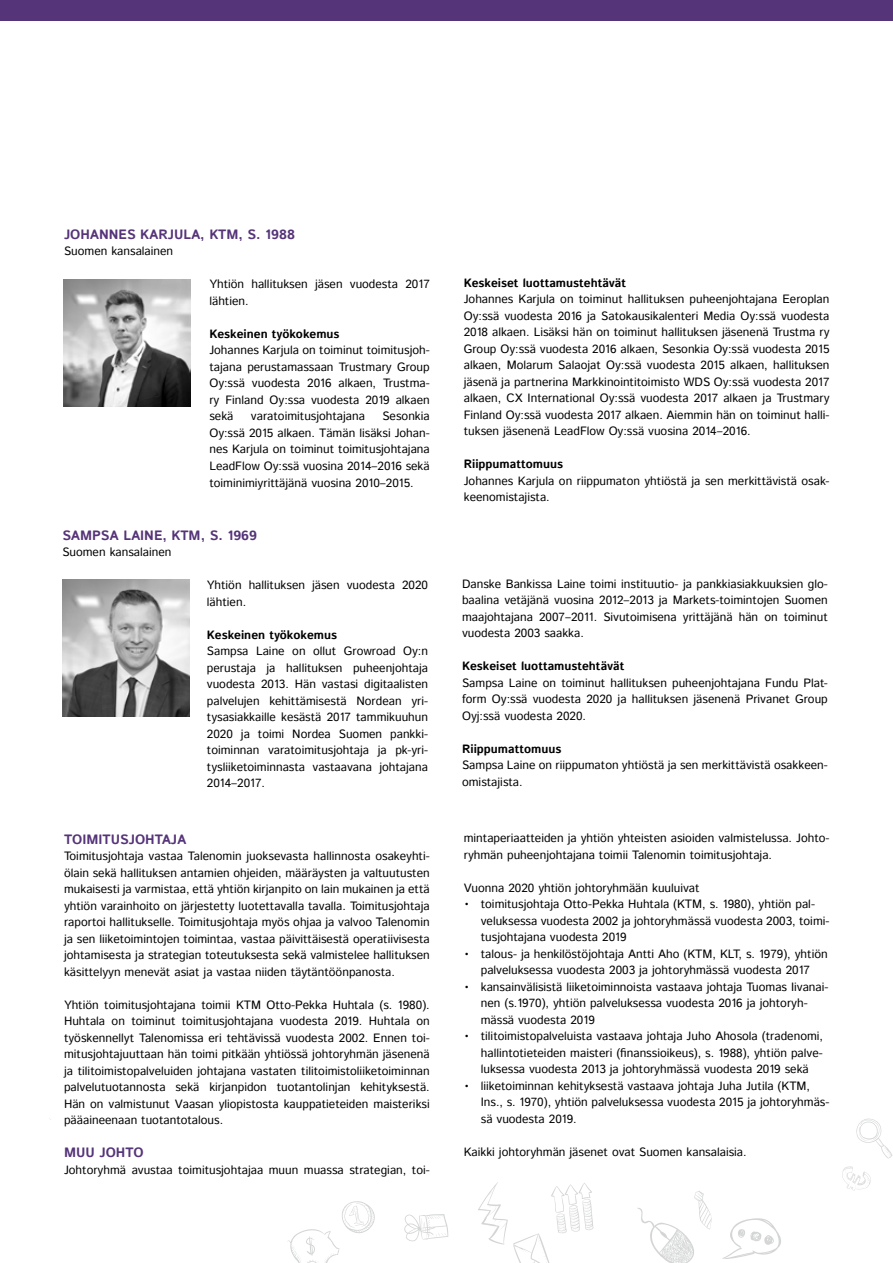
<style>
.page{position:relative;width:893px;height:1263px;background:#fff}
.page>*{position:absolute;margin:0;border:0;box-sizing:border-box;transform-origin:0 0}
.t1{font:700 13.5px "Istok Web";color:#553479}
.t2{font:12px/16.5px "Istok Web";color:#000;text-align:justify}
.t3{font:700 12px "Istok Web";color:#000}
</style>
<div class="page">
<svg style="left:842px;top:1166px;width:29px;height:25px"></svg>
<svg style="left:287px;top:1201px;width:88px;height:62px"></svg>
<svg style="left:722px;top:1218px;width:59px;height:41px"></svg>
<svg style="left:478px;top:1182px;width:116px;height:81px"></svg>
<svg style="left:856px;top:1118px;width:36px;height:40px"></svg>
<svg style="left:404px;top:1214px;width:44px;height:27px"></svg>
<svg style="left:637px;top:1191px;width:75px;height:72px"></svg>
<img style="left:62px;top:580px;width:128px;height:137px">
<div style="left:0;top:0;width:893px;height:20px;background:#553479"></div>
<img style="left:63px;top:279px;width:127px;height:127px">
<p class="t1" style="left:64px;top:225px;width:232px">JOHANNES KARJULA, KTM, S. 1988</p>
<p class="t2" style="left:64px;top:244px;width:111px">Suomen kansalainen</p>
<p class="t2" style="left:209px;top:277px;width:222px">Yhtiön hallituksen jäsen vuodesta 2017 lähtien.</p>
<p class="t3" style="left:209px;top:326px;width:132px">Keskeinen työkokemus</p>
<p class="t2" style="left:209px;top:343px;width:222px">Johannes Karjula on toiminut toimitusjoh&shy;tajana perustamassaan Trustmary Group Oy:ssä vuodesta 2016 alkaen, Trustma&shy;ry Finland Oy:ssa vuodesta 2019 alkaen sekä</p>
<p class="t2" style="left:209px;top:409px;width:222px;text-indent:173px">Sesonkia Oy:ssä 2015 alkaen. Tämän lisäksi Johan&shy;nes Karjula on toiminut toimitusjohtajana LeadFlow Oy:ssä vuosina 2014–2016 sekä toiminimiyrittäjänä vuosina 2010–2015.</p>
<p class="t2" style="left:251px;top:409px;width:116px">varatoimitusjohtajana</p>
<p class="t1" style="left:62px;top:526px;width:196px">SAMPSA LAINE, KTM, S. 1969</p>
<p class="t2" style="left:62px;top:545px;width:111px">Suomen kansalainen</p>
<p class="t2" style="left:207px;top:578px;width:223px">Yhtiön hallituksen jäsen vuodesta 2020 lähtien.</p>
<p class="t3" style="left:207px;top:627px;width:132px">Keskeinen työkokemus</p>
<p class="t2" style="left:207px;top:644px;width:223px">Sampsa Laine on ollut Growroad Oy:n perustaja ja hallituksen puheenjohtaja vuodesta 2013. Hän vastasi digitaalisten palvelujen kehittämisestä Nordean yri&shy;tysasiakkaille kesästä 2017 tammikuuhun 2020 ja toimi Nordea Suomen pankki&shy;toiminnan varatoimitusjohtaja ja pk-yri&shy;tysliiketoiminnasta vastaavana johtajana 2014–2017.</p>
<p class="t1" style="left:64px;top:830px;width:124px">TOIMITUSJOHTAJA</p>
<p class="t2" style="left:64px;top:848px;width:367px">Toimitusjohtaja vastaa Talenomin juoksevasta hallinnosta osakeyhti&shy;ölain sekä hallituksen antamien ohjeiden, määräysten ja valtuutusten mukaisesti ja varmistaa, että yhtiön kirjanpito on lain mukainen ja että yhtiön varainhoito on järjestetty luotettavalla tavalla. Toimitusjohtaja raportoi hallitukselle. Toimitusjohtaja myös ohjaa ja valvoo Talenomin ja sen liiketoimintojen toimintaa, vastaa päivittäisestä operatiivisesta johtamisesta ja strategian toteutuksesta sekä valmistelee hallituksen käsittelyyn menevät asiat ja vastaa niiden täytäntöönpanosta.</p>
<p class="t2" style="left:64px;top:997px;width:367px">Yhtiön toimitusjohtajana toimii KTM Otto-Pekka Huhtala (s. 1980).<br>Huhtala on toiminut toimitusjohtajana vuodesta 2019. Huhtala on työskennellyt Talenomissa eri tehtävissä vuodesta 2002. Ennen toi&shy;mitusjohtajuuttaan hän toimi pitkään yhtiössä johtoryhmän jäsenenä ja tilitoimistopalveluiden johtajana vastaten tilitoimistoliiketoiminnan palvelutuotannosta sekä kirjanpidon tuotantolinjan kehityksestä.<br>Hän on valmistunut Vaasan yliopistosta kauppatieteiden maisteriksi pääaineenaan tuotantotalous.</p>
<p class="t1" style="left:64px;top:1143px;width:81px">MUU JOHTO</p>
<p class="t2" style="left:64px;top:1162px;width:367px">Johtoryhmä avustaa toimitusjohtajaa muun muassa strategian, toi-</p>
<p class="t3" style="left:464px;top:275px;width:164px">Keskeiset luottamustehtävät</p>
<p class="t2" style="left:464px;top:292px;width:367px">Johannes Karjula on toiminut hallituksen puheenjohtajana Eeroplan Oy:ssä vuodesta 2016 ja Satokausikalenteri Media Oy:ssä vuodesta 2018 alkaen. Lisäksi hän on toiminut hallituksen jäsenenä Trustma ry Group Oy:ssä vuodesta 2016 alkaen, Sesonkia Oy:ssä vuodesta 2015 alkaen, Molarum Salaojat Oy:ssä vuodesta 2015 alkaen, hallituksen jäsenä ja partnerina Markkinointitoimisto WDS Oy:ssä vuodesta 2017 alkaen, CX International Oy:ssä vuodesta 2017 alkaen ja Trustmary Finland Oy:ssä vuodesta 2017 alkaen. Aiemmin hän on toiminut halli&shy;tuksen jäsenenä LeadFlow Oy:ssä vuosina 2014–2016.</p>
<p class="t3" style="left:464px;top:456px;width:101px">Riippumattomuus</p>
<p class="t2" style="left:464px;top:473px;width:367px">Johannes Karjula on riippumaton yhtiöstä ja sen merkittävistä osak&shy;keenomistajista.</p>
<p class="t2" style="left:462px;top:576px;width:367px">Danske Bankissa Laine toimi instituutio- ja pankkiasiakkuuksien glo&shy;baalina vetäjänä vuosina 2012–2013 ja Markets-toimintojen Suomen maajohtajana 2007–2011. Sivutoimisena yrittäjänä hän on toiminut vuodesta 2003 saakka.</p>
<p class="t3" style="left:462px;top:658px;width:164px">Keskeiset luottamustehtävät</p>
<p class="t2" style="left:462px;top:675px;width:367px">Sampsa Laine on toiminut hallituksen puheenjohtajana Fundu Plat&shy;form Oy:ssä vuodesta 2020 ja hallituksen jäsenenä Privanet Group Oyj:ssä vuodesta 2020.</p>
<p class="t3" style="left:462px;top:741px;width:101px">Riippumattomuus</p>
<p class="t2" style="left:462px;top:757px;width:367px">Sampsa Laine on riippumaton yhtiöstä ja sen merkittävistä osakkeen&shy;omistajista.</p>
<p class="t2" style="left:464px;top:830px;width:367px">mintaperiaatteiden ja yhtiön yhteisten asioiden valmistelussa. Johto&shy;ryhmän puheenjohtajana toimii Talenomin toimitusjohtaja.</p>
<p class="t2" style="left:464px;top:880px;width:237px">Vuonna 2020 yhtiön johtoryhmään kuuluivat</p>
<p class="t2" style="left:481px;top:896px;width:350px;text-align:left;text-indent:-17px">• toimitusjohtaja Otto-Pekka Huhtala (KTM, s. 1980), yhtiön pal&shy;veluksessa vuodesta 2002 ja johtoryhmässä vuodesta 2003, toimi&shy;tusjohtajana vuodesta 2019</p>
<p class="t2" style="left:464px;top:946px;width:365px;text-align:center">• talous- ja henkilöstöjohtaja Antti Aho (KTM, KLT, s. 1979), yhtiön palveluksessa vuodesta 2003 ja johtoryhmässä vuodesta 2017</p>
<p class="t2" style="left:481px;top:979px;width:349px;text-align:left;text-indent:-17px">• kansainvälisistä liiketoiminnoista vastaava johtaja Tuomas Iivanai&shy;nen (s.1970), yhtiön palveluksessa vuodesta 2016 ja johtoryh&shy;mässä vuodesta 2019</p>
<p class="t2" style="left:481px;top:1028px;width:344px;text-indent:-17px">• tilitoimistopalveluista vastaava johtaja Juho Ahosola (tradenomi, hallintotieteiden maisteri (finanssioikeus), s. 1988), yhtiön palve&shy;luksessa vuodesta 2013 ja johtoryhmässä vuodesta 2019 sekä</p>
<p class="t2" style="left:481px;top:1078px;width:350px;text-align:left;text-indent:-17px">• liiketoiminnan kehityksestä vastaava johtaja Juha Jutila (KTM,<br>Ins., s. 1970), yhtiön palveluksessa vuodesta 2015 ja johtoryhmäs&shy;sä vuodesta 2019.</p>
<p class="t2" style="left:464px;top:1144px;width:284px">Kaikki johtoryhmän jäsenet ovat Suomen kansalaisia.</p>
</div>
